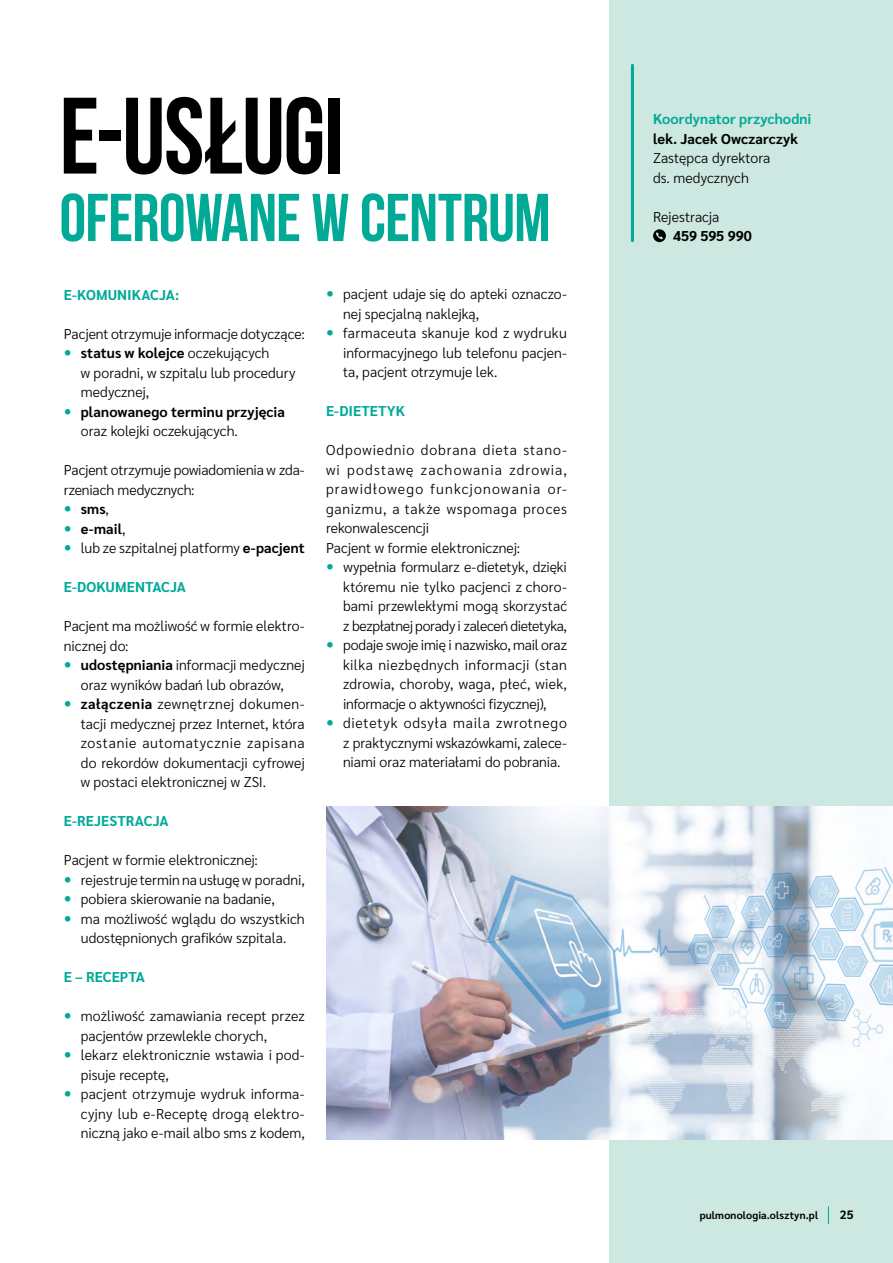
<style>
.page{position:relative;width:893px;height:1263px;background:#fff}
.page>*{position:absolute;margin:0;border:0;box-sizing:border-box;transform-origin:0 0}
.t1{font:108.3px "Bebas Neue";letter-spacing:-.015em;color:#000}
.t2{font:67.5px "Bebas Neue";letter-spacing:-.01em;color:#00aa96}
.t3{font:300 14.25px/19.5px "Sarabun";letter-spacing:.005em;color:#000}
.t4{font:300 14.25px/19.5px "Sarabun";letter-spacing:.06em;color:#000}
.t5{font:700 14.25px "Sarabun";letter-spacing:.005em;color:#00aa96}
.t6{font:700 14.25px "Sarabun";letter-spacing:.01em;color:#000}
.t7{font:700 12px "Sarabun";color:#000}
.t8{font:700 10.5px "Sarabun";letter-spacing:.015em;color:#000}
.s1{font-weight:700}
.s2{font-weight:300}
</style>
<div class="page">
<div style="left:609px;top:0;width:284px;height:1263px;background:#cde7e1"></div>
<hr style="left:631px;top:65px;width:3px;height:176px;background:#00aa96">
<svg style="left:653px;top:229px;width:13px;height:13px"></svg>
<svg style="left:828px;top:1207px;width:1px;height:17px"></svg>
<img style="left:326px;top:807px;width:567px;height:333px">
<h1 class="t1" style="left:59px;top:77px;width:286px">E-USŁUGI</h1>
<h2 class="t2" style="left:59px;top:181px;width:493px">OFEROWANE W CENTRUM</h2>
<p class="t5" style="left:64px;top:286px;width:117px">E-KOMUNIKACJA:</p>
<p class="t3" style="left:81px;top:324px;width:225px;text-indent:-17px">Pacjent otrzymuje informacje dotyczące: <span class="s1">status w kolejce</span> oczekujących<br>w poradni, w szpitalu lub procedury medycznej,</p>
<p class="t6" style="left:81px;top:403px;width:206px">planowanego terminu przyjęcia</p>
<p class="t3" style="left:81px;top:421px;width:159px">oraz kolejki oczekujących.</p>
<p class="t3" style="left:64px;top:460px;width:242px">Pacjent otrzymuje powiadomienia w zda-</p>
<p class="t3" style="left:64px;top:480px;width:132px">rzeniach medycznych:</p>
<p class="t6" style="left:81px;top:501px;width:30px">sms<span class="s2">,</span></p>
<p class="t6" style="left:81px;top:520px;width:46px">e-mail<span class="s2">,</span></p>
<p class="t3" style="left:81px;top:538px;width:225px">lub ze szpitalnej platformy <span class="s1">e-pacjent</span></p>
<p class="t5" style="left:64px;top:579px;width:124px">E-DOKUMENTACJA</p>
<p class="t3" style="left:64px;top:616px;width:242px">Pacjent ma możliwość w formie elektro&shy;nicznej do:</p>
<p class="t3" style="left:81px;top:655px;width:225px"><span class="s1">udostępniania</span> informacji medycznej oraz wyników badań lub obrazów, <span class="s1">załączenia</span> zewnętrznej dokumen&shy;tacji medycznej przez Internet, która zostanie automatycznie zapisana do rekordów dokumentacji cyfrowej w postaci elektronicznej w ZSI.</p>
<p class="t5" style="left:64px;top:813px;width:106px">E-REJESTRACJA</p>
<p class="t3" style="left:81px;top:850px;width:225px;text-indent:-17px">Pacjent w formie elektronicznej: rejestruje termin na usługę w poradni, pobiera skierowanie na badanie,<br>ma możliwość wglądu do wszystkich udostępnionych grafików szpitala.</p>
<p class="t5" style="left:64px;top:969px;width:83px">E – RECEPTA</p>
<p class="t3" style="left:81px;top:1006px;width:225px">możliwość zamawiania recept przez pacjentów przewlekle chorych, lekarz elektronicznie wstawia i pod&shy;pisuje receptę,<br>pacjent otrzymuje wydruk informa&shy;cyjny lub e-Receptę drogą elektro&shy;niczną jako e-mail albo sms z kodem,</p>
<p class="t3" style="left:343px;top:285px;width:225px">pacjent udaje się do apteki oznaczo&shy;nej specjalną naklejką,<br>farmaceuta skanuje kod z wydruku informacyjnego lub telefonu pacjen&shy;ta, pacjent otrzymuje lek.</p>
<p class="t5" style="left:326px;top:403px;width:81px">E-DIETETYK</p>
<p class="t4" style="left:326px;top:441px;width:242px">Odpowiednio dobrana dieta stano&shy;wi podstawę zachowania zdrowia, prawidłowego funkcjonowania or&shy;ganizmu, a także wspomaga proces rekonwalescencji<br>Pacjent w formie elektronicznej:</p>
<p class="t3" style="left:343px;top:558px;width:225px">wypełnia formularz e-dietetyk, dzięki któremu nie tylko pacjenci z choro&shy;bami przewlekłymi mogą skorzystać z bezpłatnej porady i zaleceń dietetyka, podaje swoje imię i nazwisko, mail oraz kilka niezbędnych informacji (stan zdrowia, choroby, waga, płeć, wiek, informacje o aktywności fizycznej), dietetyk odsyła maila zwrotnego z praktycznymi wskazówkami, zalece&shy;niami oraz materiałami do pobrania.</p>
<p class="t5" style="left:653px;top:111px;width:160px">Koordynator przychodni</p>
<p class="t6" style="left:653px;top:130px;width:147px">lek. Jacek Owczarczyk</p>
<p class="t3" style="left:653px;top:148px;width:119px">Zastępca dyrektora ds. medycznych</p>
<p class="t3" style="left:653px;top:207px;width:68px">Rejestracja</p>
<p class="t6" style="left:673px;top:228px;width:80px">459 595 990</p>
<p class="t8" style="left:700px;top:1209px;width:120px">pulmonologia.olsztyn.pl</p>
<p class="t7" style="left:840px;top:1207px;width:15px">25</p>
</div>
